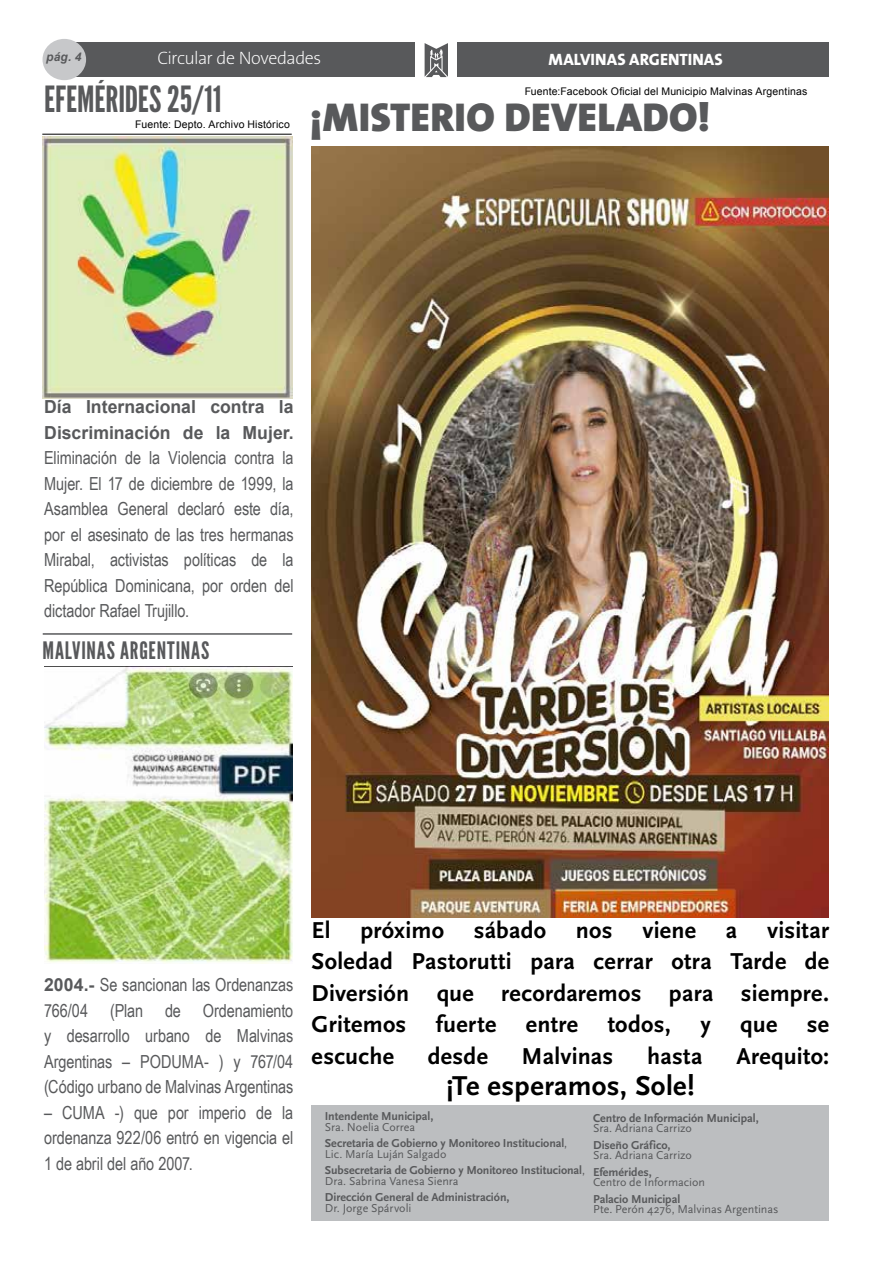
<style>
.page{position:relative;width:893px;height:1263px;background:#fff}
.page>*{position:absolute;margin:0;border:0;box-sizing:border-box;transform-origin:0 0}
.t1{font:900 40.5px "The Sans B9";letter-spacing:.01em;color:#58595b}
.t2{font:36px "League Gothic";color:#58595b}
.t3{font:700 28.5px "Scala Sans";color:#000}
.t4{font:700 24px/31.5px "Scala Sans";letter-spacing:.01em;color:#000;text-align:justify}
.t5{font:24px "League Gothic";letter-spacing:.035em;color:#58595b}
.t6{font:18px/25.5px "Arial Narrow";letter-spacing:-.005em;color:#58595b;text-align:justify}
.t7{font:700 18px/25.5px "Arial";color:#58595b}
.t8{font:200 18px "The Sans B2";letter-spacing:-.03em;color:#fff}
.t9{font:800 16.5px "The Sans B8";letter-spacing:.005em;color:#fff}
.t10{font:700 12px/16.5px "Scala Sans";letter-spacing:-.005em;color:#58595b}
.t11{font:12px "Scala Sans";color:#58595b}
.t12{font:italic 700 12px "Arial";color:#58595b}
.t13{font:10.5px "Arial";letter-spacing:.015em;color:#000}
.t14{font:10.5px "Arial";letter-spacing:.015em;color:#000101}
.s1{font-family:"Arial";font-weight:700}
.s2{font-weight:400}
</style>
<div class="page">
<hr style="left:42px;top:134px;width:250px;height:1px;background:#000">
<hr style="left:43px;top:633px;width:249px;height:2px;background:#58595b">
<div style="left:311px;top:1105px;width:517px;height:115px;background:#bcbec0"></div>
<img style="left:312px;top:146px;width:516px;height:771px">
<img style="left:45px;top:667px;width:247px;height:297px">
<img style="left:43px;top:136px;width:250px;height:262px">
<div style="left:70px;top:43px;width:345px;height:34px;background:#58595b"></div>
<div style="left:458px;top:43px;width:371px;height:34px;background:#58595b"></div>
<svg style="left:425px;top:43px;width:23px;height:34px"></svg>
<div style="left:43px;top:39px;width:43px;height:41px;background:#c7c8ca;border-radius:50%"></div>
<p class="t12" style="left:46px;top:49px;width:37px">pág. 4</p>
<p class="t8" style="left:157px;top:49px;width:166px">Circular de Novedades</p>
<p class="t9" style="left:549px;top:50px;width:176px">MALVINAS ARGENTINAS</p>
<h2 class="t2" style="left:44px;top:78px;width:179px">EFEMÉRIDES 25/11</h2>
<p class="t14" style="left:135px;top:117px;width:156px">Fuente: Depto. Archivo Histórico</p>
<p class="t13" style="left:525px;top:84px;width:284px">Fuente:Facebook Oficial del Municipio Malvinas Argentinas</p>
<h1 class="t1" style="left:310px;top:96px;width:402px">¡MISTERIO DEVELADO!</h1>
<p class="t7" style="left:44px;top:395px;width:251px">Día Internacional contra la<br>Discriminación de la Mujer.</p>
<p class="t6" style="left:44px;top:444px;width:251px">Eliminación de la Violencia contra la Mujer. El 17 de diciembre de 1999, la Asamblea General declaró este día, por el asesinato de las tres hermanas Mirabal, activistas políticas de la República Dominicana, por orden del dictador Rafael Trujillo.</p>
<h3 class="t5" style="left:43px;top:636px;width:168px">MALVINAS ARGENTINAS</h3>
<p class="t6" style="left:44px;top:971px;width:251px"><span class="s1">2004.-</span> Se sancionan las Ordenanzas 766/04 (Plan de Ordenamiento y desarrollo urbano de Malvinas Argentinas – PODUMA- ) y 767/04 (Código urbano de Malvinas Argentinas</p>
<p class="t6" style="left:44px;top:1099px;width:251px">– CUMA -) que por imperio de la ordenanza 922/06 entró en vigencia el 1 de abril del año 2007.</p>
<h3 class="t4" style="left:312px;top:915px;width:519px">El próximo sábado nos viene a visitar Soledad Pastorutti para cerrar otra Tarde de Diversión que recordaremos para siempre.<br>Gritemos fuerte entre todos, y que se escuche</h3>
<h3 class="t4" style="left:428px;top:1041px;width:62px">desde</h3>
<h3 class="t4" style="left:522px;top:1041px;width:93px">Malvinas</h3>
<h3 class="t4" style="left:647px;top:1041px;width:57px">hasta</h3>
<h3 class="t4" style="left:736px;top:1041px;width:94px">Arequito:</h3>
<h3 class="t3" style="left:446px;top:1070px;width:250px">¡Te esperamos, Sole!</h3>
<p class="t10" style="left:325px;top:1108px;width:110px">I ntendente Municipal,</p>
<p class="t10" style="left:325px;top:1119px;width:244px"><span class="s2">Sra. Noelia Correa<br></span>Secretaria de Gobierno y Monitoreo I nstitucional<span class="s2">,</span></p>
<p class="t10" style="left:325px;top:1146px;width:262px"><span class="s2">Lic. María Luján Salgado<br></span>Subsecretaria de Gobierno y Monitoreo I nstitucional<span class="s2">,</span></p>
<p class="t11" style="left:325px;top:1174px;width:135px">Dra. Sabrina Vanesa Sienra</p>
<p class="t10" style="left:325px;top:1189px;width:186px">Dirección General de Administración,</p>
<p class="t11" style="left:325px;top:1201px;width:88px">Dr. Jorge Spárvoli</p>
<p class="t10" style="left:593px;top:1110px;width:167px">Centro de I nformación Municipal,</p>
<p class="t11" style="left:593px;top:1122px;width:100px">Sra. Adriana Carrizo</p>
<p class="t10" style="left:593px;top:1137px;width:79px">Diseño Gráfico,</p>
<p class="t11" style="left:593px;top:1149px;width:100px">Sra. Adriana Carrizo</p>
<p class="t10" style="left:593px;top:1164px;width:60px">Efemérides,</p>
<p class="t11" style="left:593px;top:1176px;width:113px">Centro de Informacion</p>
<p class="t10" style="left:593px;top:1191px;width:89px">Palacio Municipal</p>
<p class="t11" style="left:593px;top:1203px;width:187px">Pte. Perón 4276, Malvinas Argentinas</p>
</div>
